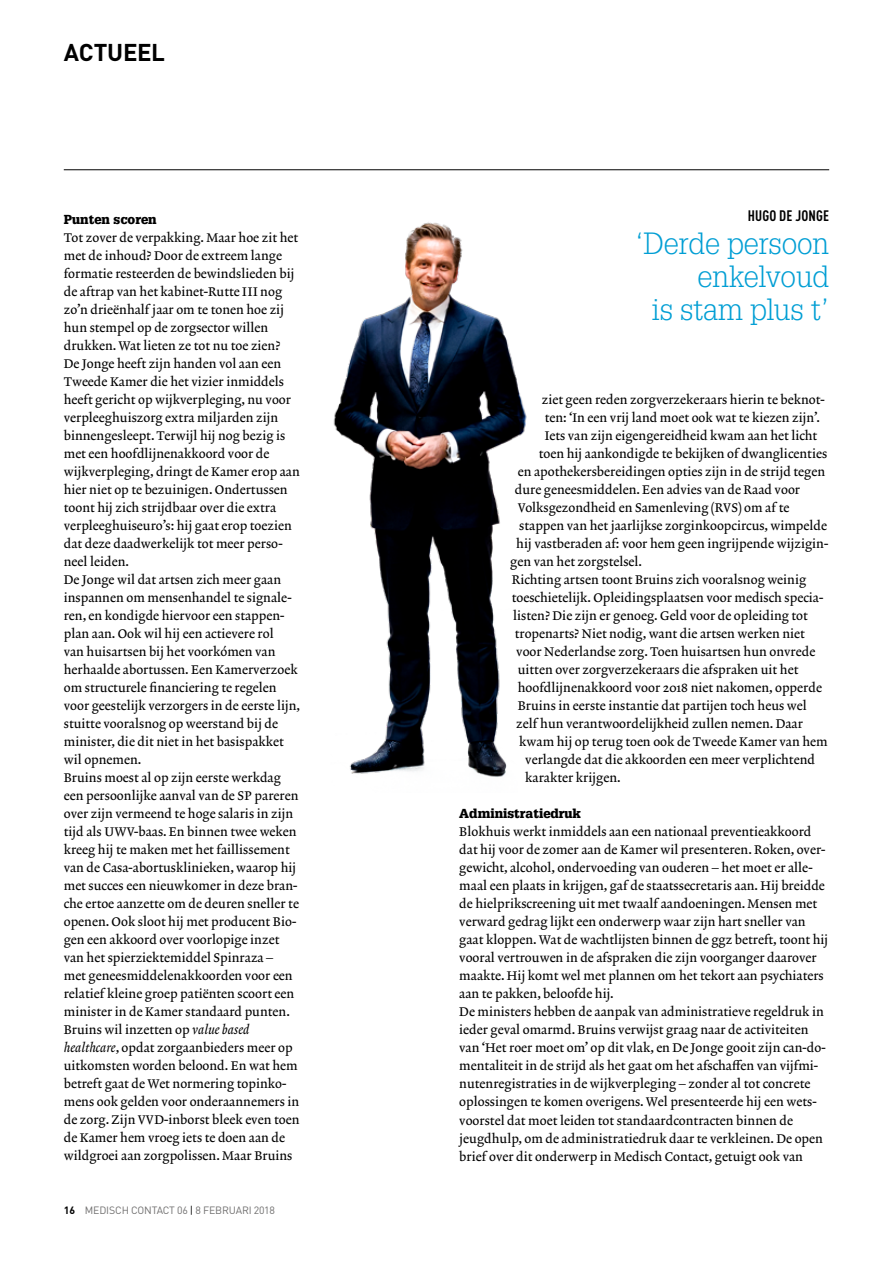
<style>
.page{position:relative;width:893px;height:1263px;background:#fff}
.page>*{position:absolute;margin:0;border:0;box-sizing:border-box;transform-origin:0 0}
.t1{font:300 30px/33px "Glypha LT Std";letter-spacing:-.005em;color:#009ed4;text-align:right}
.t2{font:700 24px "DINOT";letter-spacing:-.015em;color:#000}
.t3{font:700 condensed 15px "DINOT";letter-spacing:.01em;color:#000}
.t4{font:12.75px/18px "Lexicon No 2 Roman A";color:#000}
.t5{font:900 12.75px "Glypha LT Std";color:#000}
.t6{font:10.5px "DINOT";letter-spacing:-.015em;color:#706f6f}
.s1{font-family:"Lexicon No 2 Italic A"}
.s2{font-weight:700;color:#000}
.s3{color:#000}
</style>
<div class="page">
<hr style="left:64px;top:169px;width:765px;height:1px;background:#000">
<img style="left:333px;top:222px;width:194px;height:555px">
<h2 class="t2" style="left:64px;top:36px;width:103px">ACTUEEL</h2>
<p class="t5" style="left:64px;top:212px;width:94px">Punten scoren</p>
<p class="t4" style="left:64px;top:229px;width:238px">Tot zover de verpakking. Maar hoe zit het met de inhoud? Door de extreem lange formatie resteerden de bewindslieden bij de aftrap van het kabinet-Rutte III nog zo’n drieënhalf jaar om te tonen hoe zij hun stempel op de zorgsector willen drukken. Wat lieten ze tot nu toe zien?<br>De Jonge heeft zijn handen vol aan een Tweede Kamer die het vizier inmiddels heeft gericht op wijkverpleging, nu voor verpleeghuiszorg extra miljarden zijn binnengesleept. Terwijl hij nog bezig is met een hoofdlijnenakkoord voor de wijkverpleging, dringt de Kamer erop aan hier niet op te bezuinigen. Ondertussen toont hij zich strijdbaar over die extra verpleeghuiseuro’s: hij gaat erop toezien dat deze daadwerkelijk tot meer perso&shy;neel leiden.<br>De Jonge wil dat artsen zich meer gaan inspannen om mensenhandel te signale&shy;ren, en kondigde hiervoor een stappen&shy;plan aan. Ook wil hij een actievere rol<br>van huisartsen bij het voorkómen van herhaalde abortussen. Een Kamerverzoek om structurele financiering te regelen voor geestelijk verzorgers in de eerste lijn, stuitte vooralsnog op weerstand bij de minister, die dit niet in het basispakket wil opnemen.<br>Bruins moest al op zijn eerste werkdag een persoonlijke aanval van de SP pareren over zijn vermeend te hoge salaris in zijn tijd als UWV-baas. En binnen twee weken kreeg hij te maken met het faillissement van de Casa-abortusklinieken, waarop hij met succes een nieuwkomer in deze bran&shy;che ertoe aanzette om de deuren sneller te openen. Ook sloot hij met producent Bio&shy;gen een akkoord over voorlopige inzet van het spierziektemiddel Spinraza –<br>met geneesmiddelenakkoorden voor een relatief kleine groep patiënten scoort een minister in de Kamer standaard punten.<br>Bruins wil inzetten op <span class="s1">value based healthcare</span>, opdat zorgaanbieders meer op uitkomsten worden beloond. En wat hem betreft gaat de Wet normering topinko&shy;mens ook gelden voor onderaannemers in de zorg. Zijn VVD-inborst bleek even toen de Kamer hem vroeg iets te doen aan de wildgroei aan zorgpolissen. Maar Bruins</p>
<p class="t6" style="left:64px;top:1204px;width:213px"><span class="s2">16</span> MEDISCH CONTACT 06 <span class="s3">|</span> 8 FEBRUARI 2018</p>
<p class="t3" style="left:748px;top:206px;width:83px">HUGO DE JONGE</p>
<h1 class="t1" style="left:635px;top:227px;width:195px">‘Derde persoon enkelvoud<br>is stam plus t’</h1>
<p class="t4" style="left:542px;top:391px;width:284px">ziet geen reden zorgverzekeraars hierin te beknot-</p>
<p class="t4" style="left:545px;top:409px;width:277px">ten: ‘In een vrij land moet ook wat te kiezen zijn’.</p>
<p class="t4" style="left:545px;top:427px;width:274px">Iets van zijn eigengereidheid kwam aan het licht</p>
<p class="t4" style="left:539px;top:445px;width:290px">toen hij aankondigde te bekijken of dwanglicenties</p>
<p class="t4" style="left:518px;top:463px;width:309px">en apothekersbereidingen opties zijn in de strijd tegen</p>
<p class="t4" style="left:515px;top:481px;width:287px">dure geneesmiddelen. Een advies van de Raad voor</p>
<p class="t4" style="left:518px;top:499px;width:273px">Volksgezondheid en Samenleving (RVS) om af te</p>
<p class="t4" style="left:519px;top:517px;width:309px">stappen van het jaarlijkse zorginkoopcircus, wimpelde</p>
<p class="t4" style="left:516px;top:535px;width:314px">hij vastberaden af: voor hem geen ingrijpende wijzigin-</p>
<p class="t4" style="left:510px;top:553px;width:133px">gen van het zorgstelsel.</p>
<p class="t4" style="left:512px;top:571px;width:296px">Richting artsen toont Bruins zich vooralsnog weinig</p>
<p class="t4" style="left:512px;top:589px;width:313px">toeschietelijk. Opleidingsplaatsen voor medisch specia-</p>
<p class="t4" style="left:513px;top:607px;width:296px">listen? Die zijn er genoeg. Geld voor de opleiding tot</p>
<p class="t4" style="left:515px;top:626px;width:292px">tropenarts? Niet nodig, want die artsen werken niet</p>
<p class="t4" style="left:516px;top:644px;width:301px">voor Nederlandse zorg. Toen huisartsen hun onvrede</p>
<p class="t4" style="left:518px;top:662px;width:282px">uitten over zorgverzekeraars die afspraken uit het</p>
<p class="t4" style="left:518px;top:680px;width:306px">hoofdlijnenakkoord voor 2018 niet nakomen, opperde</p>
<p class="t4" style="left:518px;top:698px;width:291px">Bruins in eerste instantie dat partijen toch heus wel</p>
<p class="t4" style="left:516px;top:716px;width:288px">zelf hun verantwoordelijkheid zullen nemen. Daar</p>
<p class="t4" style="left:519px;top:734px;width:310px">kwam hij op terug toen ook de Tweede Kamer van hem</p>
<p class="t4" style="left:525px;top:752px;width:291px">verlangde dat die akkoorden een meer verplichtend</p>
<p class="t4" style="left:525px;top:770px;width:97px">karakter krijgen.</p>
<p class="t5" style="left:459px;top:806px;width:123px">Administratiedruk</p>
<p class="t4" style="left:459px;top:824px;width:370px">Blokhuis werkt inmiddels aan een nationaal preventieakkoord dat hij voor de zomer aan de Kamer wil presenteren. Roken, over&shy;gewicht, alcohol, ondervoeding van ouderen – het moet er alle&shy;maal een plaats in krijgen, gaf de staatssecretaris aan. Hij breidde de hielprikscreening uit met twaalf aandoeningen. Mensen met verward gedrag lijkt een onderwerp waar zijn hart sneller van gaat kloppen. Wat de wachtlijsten binnen de ggz betreft, toont hij vooral vertrouwen in de afspraken die zijn voorganger daarover maakte. Hij komt wel met plannen om het tekort aan psychiaters aan te pakken, beloofde hij.<br>De ministers hebben de aanpak van administratieve regeldruk in ieder geval omarmd. Bruins verwijst graag naar de activiteiten van ‘Het roer moet om’ op dit vlak, en De Jonge gooit zijn can-do&shy;mentaliteit in de strijd als het gaat om het afschaffen van vijfmi&shy;nutenregistraties in de wijkverpleging – zonder al tot concrete oplossingen te komen overigens. Wel presenteerde hij een wets&shy;voorstel dat moet leiden tot standaardcontracten binnen de jeugdhulp, om de administratiedruk daar te verkleinen. De open brief over dit onderwerp in Medisch Contact, getuigt ook van</p>
</div>
